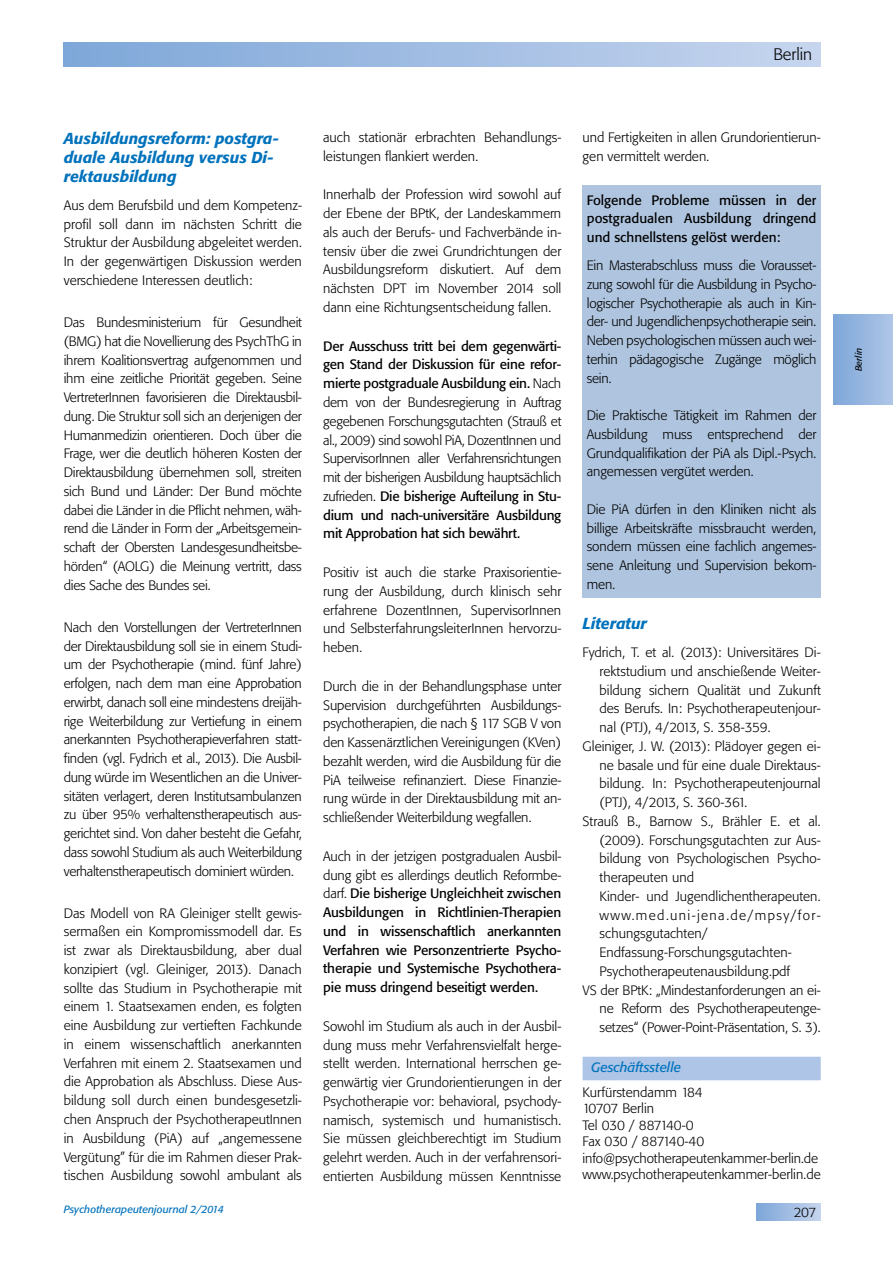
<style>
.page{position:relative;width:893px;height:1263px;background:#fff}
.page>*{position:absolute;margin:0;border:0;box-sizing:border-box;transform-origin:0 0}
.t1{font:300 16.5px "Tn T Form BSK";color:#000}
.t2{font:italic 500 15.75px/18.8px "Tn T Form BSK";color:#0072bc}
.t3{font:300 13.5px/18.8px "Tn T Form BSK";color:#000;text-align:justify}
.t4{font:13.5px/18.8px "Tn T Form BSK";color:#000;text-align:justify}
.t5{font:300 13.5px "Tn T Form BSK";letter-spacing:-.02em;color:#000}
.t6{font:300 13.5px "Tn T Form BSK";letter-spacing:.1em;color:#000}
.t7{font:italic 13.5px "Tn T Form BSK";color:#0072bc}
.t8{font:italic 10.5px "Tn T Form BSK";color:#0072bc}
.t9{font:italic 9px "Tn T Form BSK";color:#000}
.s1{font-weight:400}
.s2{font-weight:300}
</style>
<div class="page">
<div style="left:64px;top:43px;width:757px;height:24px;background:linear-gradient(to right,#7da7d8,#c6d5ee)"></div>
<div style="left:757px;top:1203px;width:64px;height:17px;background:linear-gradient(to right,#7da7d8,#c5d4ed)"></div>
<div style="left:833px;top:314px;width:60px;height:91px;background:linear-gradient(to right,#7da7d9,#aec5e7)"></div>
<div style="left:583px;top:185px;width:238px;height:412px;background:#afc5df"></div>
<div style="left:583px;top:1057px;width:238px;height:7px;background:#aec5e7"></div>
<div style="left:583px;top:1064px;width:238px;height:16px;background:#aec5e7"></div>
<p class="t1" style="left:773px;top:44px;width:40px">Berlin</p>
<p class="t2" style="left:64px;top:129px;width:216px">Ausbildungsreform: postgra&shy;duale Ausbildung versus Di&shy;rektausbildung</p>
<p class="t3" style="left:64px;top:196px;width:240px">Aus dem Berufsbild und dem Kompetenz&shy;profil soll dann im nächsten Schritt die Struktur der Ausbildung abgeleitet werden.<br>In der gegenwärtigen Diskussion werden verschiedene Interessen deutlich:</p>
<p class="t3" style="left:64px;top:313px;width:240px">Das Bundesministerium für Gesundheit (BMG) hat die Novellierung des PsychThG in ihrem Koalitionsvertrag aufgenommen und ihm eine zeitliche Priorität gegeben. Seine VertreterInnen favorisieren die Direktausbil&shy;dung. Die Struktur soll sich an derjenigen der Humanmedizin orientieren. Doch über die Frage, wer die deutlich höheren Kosten der Direktausbildung übernehmen soll, streiten sich Bund und Länder: Der Bund möchte dabei die Länder in die Pflicht nehmen, wäh&shy;rend die Länder in Form der „Arbeitsgemein&shy;schaft der Obersten Landesgesundheitsbe&shy;hörden“ (AOLG) die Meinung vertritt, dass dies Sache des Bundes sei.</p>
<p class="t3" style="left:64px;top:618px;width:240px">Nach den Vorstellungen der VertreterInnen der Direktausbildung soll sie in einem Studi&shy;um der Psychotherapie (mind. fünf Jahre) erfolgen, nach dem man eine Approbation erwirbt, danach soll eine mindestens dreijäh&shy;rige Weiterbildung zur Vertiefung in einem anerkannten Psychotherapieverfahren statt&shy;finden (vgl. Fydrich et al., 2013). Die Ausbil&shy;dung würde im Wesentlichen an die Univer&shy;sitäten verlagert, deren Institutsambulanzen zu über 95% verhaltenstherapeutisch aus&shy;gerichtet sind. Von daher besteht die Gefahr, dass sowohl Studium als auch Weiterbildung verhaltenstherapeutisch dominiert würden.</p>
<p class="t3" style="left:64px;top:904px;width:240px">Das Modell von RA Gleiniger stellt gewis&shy;sermaßen ein Kompromissmodell dar. Es ist zwar als Direktausbildung, aber dual konzipiert (vgl. Gleiniger, 2013). Danach sollte das Studium in Psychotherapie mit einem 1. Staatsexamen enden, es folgten eine Ausbildung zur vertieften Fachkunde in einem wissenschaftlich anerkannten Verfahren mit einem 2. Staatsexamen und die Approbation als Abschluss. Diese Aus&shy;bildung soll durch einen bundesgesetzli&shy;chen Anspruch der PsychotherapeutInnen in Ausbildung (PiA) auf „angemessene Vergütung” für die im Rahmen dieser Prak&shy;tischen Ausbildung sowohl ambulant als</p>
<p class="t3" style="left:323px;top:128px;width:240px">auch stationär erbrachten Behandlungs&shy;leistungen flankiert werden.</p>
<p class="t3" style="left:323px;top:185px;width:240px">Innerhalb der Profession wird sowohl auf der Ebene der BPtK, der Landeskammern als auch der Berufs- und Fachverbände in&shy;tensiv über die zwei Grundrichtungen der Ausbildungsreform diskutiert. Auf dem nächsten DPT im November 2014 soll dann eine Richtungsentscheidung fallen.</p>
<p class="t3" style="left:323px;top:337px;width:240px"><span class="s1">Der Ausschuss tritt bei dem gegenwärti&shy;gen Stand der Diskussion für eine refor&shy;mierte postgraduale Ausbildung ein.</span> Nach dem von der Bundesregierung in Auftrag gegebenen Forschungsgutachten (Strauß et al., 2009) sind sowohl PiA, DozentInnen und SupervisorInnen aller Verfahrensrichtungen mit der bisherigen Ausbildung hauptsächlich zufrieden. <span class="s1">Die bisherige Aufteilung in Stu&shy;dium und nach-universitäre Ausbildung mit Approbation hat sich bewährt.</span></p>
<p class="t3" style="left:323px;top:563px;width:240px">Positiv ist auch die starke Praxisorientie&shy;rung der Ausbildung, durch klinisch sehr erfahrene DozentInnen, SupervisorInnen und SelbsterfahrungsleiterInnen hervorzu&shy;heben.</p>
<p class="t3" style="left:323px;top:677px;width:240px">Durch die in der Behandlungsphase unter Supervision durchgeführten Ausbildungs&shy;psychotherapien, die nach § 117 SGB V von den Kassenärztlichen Vereinigungen (KVen) bezahlt werden, wird die Ausbildung für die PiA teilweise refinanziert. Diese Finanzie&shy;rung würde in der Direktausbildung mit an&shy;schließender Weiterbildung wegfallen.</p>
<p class="t4" style="left:323px;top:846px;width:240px"><span class="s2">Auch in der jetzigen postgradualen Ausbil&shy;dung gibt es allerdings deutlich Reformbe&shy;darf.</span> Die bisherige Ungleichheit zwischen Ausbildungen in Richtlinien-Therapien und in wissenschaftlich anerkannten Verfahren wie Personzentrierte Psycho&shy;therapie und Systemische Psychothera&shy;pie muss dringend beseitigt werden.</p>
<p class="t3" style="left:323px;top:1017px;width:240px">Sowohl im Studium als auch in der Ausbil&shy;dung muss mehr Verfahrensvielfalt herge&shy;stellt werden. International herrschen ge&shy;genwärtig vier Grundorientierungen in der Psychotherapie vor: behavioral, psychody&shy;namisch, systemisch und humanistisch.<br>Sie müssen gleichberechtigt im Studium gelehrt werden. Auch in der verfahrensori&shy;entierten Ausbildung müssen Kenntnisse</p>
<p class="t3" style="left:583px;top:128px;width:240px">und Fertigkeiten in allen Grundorientierun&shy;gen vermittelt werden.</p>
<p class="t4" style="left:587px;top:190px;width:231px">Folgende Probleme müssen in der postgradualen Ausbildung dringend und schnellstens gelöst werden:</p>
<p class="t3" style="left:587px;top:256px;width:231px">Ein Masterabschluss muss die Vorausset&shy;zung sowohl für die Ausbildung in Psycho&shy;logischer Psychotherapie als auch in Kin&shy;der- und Jugendlichenpsychotherapie sein.<br>Neben psychologischen müssen auch wei&shy;terhin pädagogische Zugänge möglich sein.</p>
<p class="t3" style="left:587px;top:406px;width:231px">Die Praktische Tätigkeit im Rahmen der Ausbildung muss entsprechend der Grundqualifikation der PiA als Dipl.-Psych. angemessen vergütet werden.</p>
<p class="t3" style="left:587px;top:500px;width:231px">Die PiA dürfen in den Kliniken nicht als billige Arbeitskräfte missbraucht werden, sondern müssen eine fachlich angemes&shy;sene Anleitung und Supervision bekom&shy;men.</p>
<p class="t2" style="left:583px;top:614px;width:66px">Literatur</p>
<p class="t3" style="left:583px;top:643px;width:240px">Fydrich, T. et al. (2013): Universitäres Di-</p>
<p class="t3" style="left:600px;top:662px;width:223px">rektstudium und anschießende Weiter-</p>
<p class="t3" style="left:600px;top:680px;width:223px">bildung sichern Qualität und Zukunft</p>
<p class="t3" style="left:600px;top:699px;width:223px">des Berufs. In: Psychotherapeutenjour-</p>
<p class="t5" style="left:600px;top:719px;width:172px">nal (PTJ), 4/2013, S. 358-359.</p>
<p class="t3" style="left:583px;top:737px;width:240px">Gleiniger, J. W. (2013): Plädoyer gegen ei-</p>
<p class="t3" style="left:600px;top:755px;width:223px">ne basale und für eine duale Direktaus-</p>
<p class="t3" style="left:600px;top:774px;width:223px">bildung. In: Psychotherapeutenjournal</p>
<p class="t5" style="left:600px;top:794px;width:149px">(PTJ), 4/2013, S. 360-361.</p>
<p class="t3" style="left:583px;top:812px;width:240px">Strauß B., Barnow S., Brähler E. et al.</p>
<p class="t3" style="left:600px;top:830px;width:223px">(2009). Forschungsgutachten zur Aus-</p>
<p class="t3" style="left:600px;top:849px;width:223px">bildung von Psychologischen Psycho-</p>
<p class="t3" style="left:600px;top:868px;width:96px">therapeuten und</p>
<p class="t3" style="left:600px;top:887px;width:223px">Kinder- und Jugendlichentherapeuten.</p>
<p class="t6" style="left:600px;top:907px;width:223px">www.med.uni-jena.de/mpsy/for-</p>
<p class="t3" style="left:600px;top:924px;width:110px">schungsgutachten/</p>
<p class="t3" style="left:600px;top:943px;width:194px">Endfassung-Forschungsgutachten-</p>
<p class="t3" style="left:600px;top:962px;width:192px">Psychotherapeutenausbildung.pdf</p>
<p class="t3" style="left:583px;top:980px;width:240px">VS der BPtK: „Mindestanforderungen an ei-</p>
<p class="t3" style="left:600px;top:999px;width:223px">ne Reform des Psychotherapeutenge-</p>
<p class="t3" style="left:600px;top:1018px;width:223px">setzes“ (Power-Point-Präsentation, S. 3).</p>
<p class="t7" style="left:591px;top:1059px;width:91px">Geschäftsstelle</p>
<p class="t3" style="left:583px;top:1084px;width:240px;line-height:16.5px;text-align:left">Kurfürstendamm 184<br>10707 Berlin<br>Tel 030 / 887140-0<br>Fax 030 / 887140-40 info@psychotherapeutenkammer-berlin.de www.psychotherapeutenkammer-berlin.de</p>
<p class="t8" style="left:64px;top:1203px;width:162px">Psychotherapeutenjournal 2/2014</p>
<p class="t3" style="left:794px;top:1202px;width:24px">207</p>
<p class="t9" style="left:853px;top:371px;width:25px;rotate:-90deg">Berlin</p>
</div>
